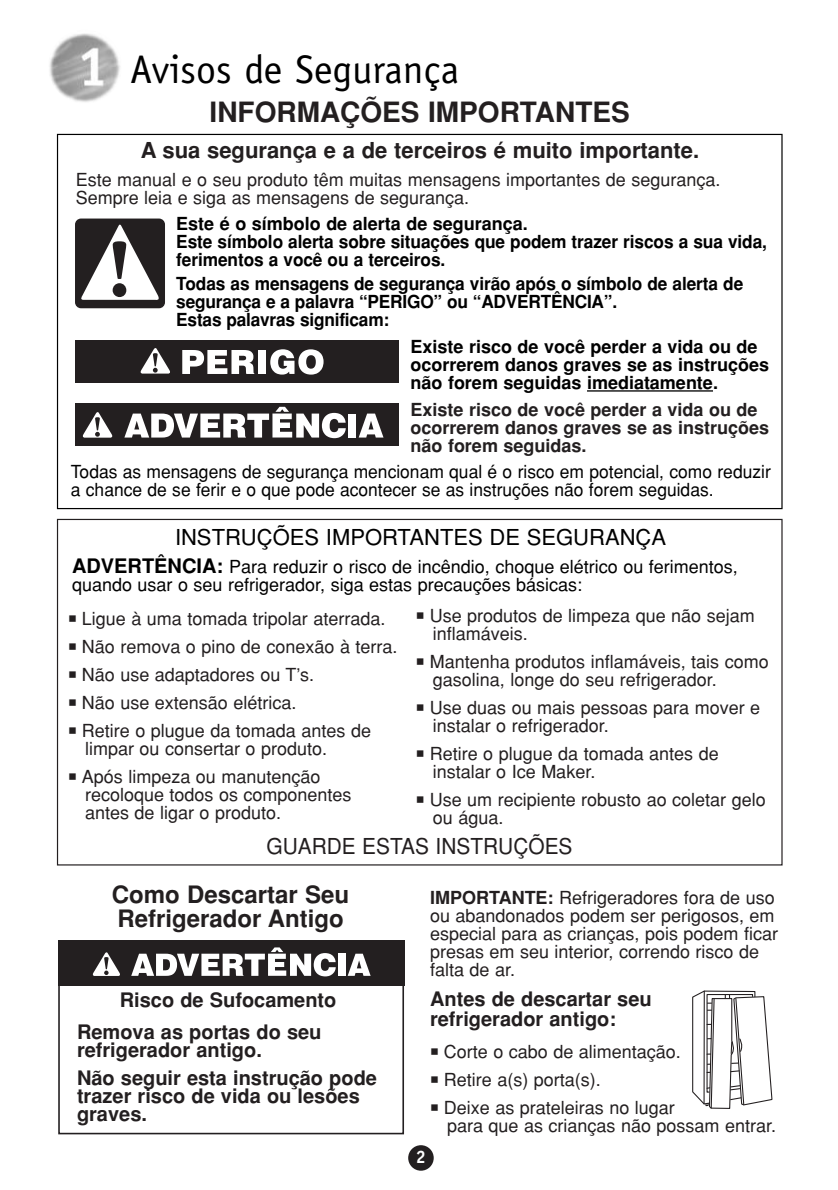
<style>
.page{position:relative;width:838px;height:1190px;background:#fff}
.page>*{position:absolute;margin:0;border:0;box-sizing:border-box;transform-origin:0 0}
.t1{font:40px "Officina Sans";color:#000}
.t2{font:700 28px "Helvetica";color:#231f20}
.t3{font:700 24px/24px "Helvetica";color:#231f20}
.t4{font:700 22px "Helvetica";color:#231f20}
.t5{font:22px "Helvetica";color:#000}
.t6{font:22px "Helvetica";color:#231f20;scale:.95 1}
.t7{font:700 20px/32px "Helvetica";color:#231f20}
.t8{font:18px/18px "Helvetica";color:#231f20}
.t9{font:18px/18px "Helvetica";color:#000}
.t10{font:700 18px/18px "Helvetica";letter-spacing:-.005em;color:#000}
.t11{font:700 18px/18px "Helvetica";letter-spacing:-.005em;color:#000;scale:.96 1}
.t12{font:700 18px/18px "Helvetica";color:#231f20}
.t13{font:700 18px "Officina Sans";color:#fff}
.s1{font-weight:700;font-size:20px}
.s2{font-family:"Carta";font-size:16px}
.s3{font-weight:700}
</style>
<div class="page">
<div style="left:408px;top:1145px;width:26px;height:26px;background:#231f20;border-radius:50%"></div>
<img style="left:48px;top:30px;width:74px;height:74px;border-radius:50%">
<div style="left:75px;top:219px;width:90px;height:89px;background:#231f20;border-radius:6px"></div>
<svg style="left:81px;top:224px;width:78px;height:76px"></svg>
<div style="left:75px;top:403px;width:323px;height:42px;background:#231f20"></div>
<svg style="left:124px;top:407px;width:222px;height:31px"></svg>
<div style="left:348px;top:414px;width:8px;height:24px;background:#fff"></div>
<svg style="left:359px;top:414px;width:25px;height:24px"></svg>
<svg style="left:82px;top:412px;width:31px;height:26px"></svg>
<hr style="left:587px;top:390px;width:126px;height:2px;background:#000">
<div style="left:75px;top:340px;width:323px;height:43px;background:#231f20"></div>
<svg style="left:182px;top:350px;width:72px;height:24px"></svg>
<div style="left:258px;top:350px;width:8px;height:24px;background:#fff"></div>
<svg style="left:270px;top:349px;width:54px;height:26px"></svg>
<svg style="left:140px;top:348px;width:30px;height:26px"></svg>
<div style="left:58px;top:947px;width:346px;height:187px;border:2px solid #231f20"></div>
<div style="left:58px;top:940px;width:346px;height:46px;background:#231f20"></div>
<svg style="left:131px;top:947px;width:205px;height:29px"></svg>
<div style="left:338px;top:954px;width:7px;height:22px;background:#fff"></div>
<svg style="left:348px;top:954px;width:23px;height:22px"></svg>
<svg style="left:92px;top:952px;width:28px;height:24px"></svg>
<svg style="left:692px;top:991px;width:81px;height:118px"></svg>
<h1 class="t1" style="left:130px;top:54px;width:331px">Avisos de Segurança</h1>
<h2 class="t2" style="left:210px;top:102px;width:422px">INFORMAÇÕES IMPORTANTES</h2>
<p class="t4" style="left:141px;top:142px;width:560px">A sua segurança e a de terceiros é muito importante.</p>
<p class="t8" style="left:76px;top:172px;width:646px">Este manual e o seu produto têm muitas mensagens importantes de segurança.<br>Sempre leia e siga as mensagens de segurança.</p>
<p class="t10" style="left:176px;top:217px;width:592px">Este é o símbolo de alerta de segurança.<br>Este símbolo alerta sobre situações que podem trazer riscos a sua vida, ferimentos a você ou a terceiros.</p>
<p class="t11" style="left:176px;top:277px;width:592px">Todas as mensagens de segurança virão após o símbolo de alerta de segurança e a palavra “PERIGO” ou “ADVERTÊNCIA”.<br>Estas palavras significam:</p>
<p class="t10" style="left:411px;top:339px;width:360px">Existe risco de você perder a vida ou de ocorrerem danos graves se as instruções não forem seguidas imediatamente.</p>
<p class="t12" style="left:411px;top:402px;width:360px">Existe risco de você perder a vida ou de ocorrerem danos graves se as instruções não forem seguidas.</p>
<p class="t9" style="left:71px;top:465px;width:701px">Todas as mensagens de segurança mencionam qual é o risco em potencial, como reduzir a chance de se ferir e o que pode acontecer se as instruções não forem seguidas.</p>
<p class="t5" style="left:175px;top:530px;width:493px">INSTRUÇÕES IMPORTANTES DE SEGURANÇA</p>
<p class="t9" style="left:72px;top:560px;width:667px"><span class="s1">ADVERTÊNCIA:</span> Para reduzir o risco de incêndio, choque elétrico ou ferimentos, quando usar o seu refrigerador, siga estas precauções básicas:</p>
<p class="t8" style="left:68px;top:611px;width:319px"><span class="s2">-</span> Ligue à uma tomada tripolar aterrada.</p>
<p class="t8" style="left:68px;top:639px;width:331px"><span class="s2">-</span> Não remova o pino de conexão à terra.</p>
<p class="t8" style="left:68px;top:667px;width:248px"><span class="s2">-</span> Não use adaptadores ou T’s.</p>
<p class="t8" style="left:68px;top:695px;width:230px"><span class="s2">-</span> Não use extensão elétrica.</p>
<p class="t8" style="left:85px;top:723px;width:287px;text-indent:-17px"><span class="s2">-</span> Retire o plugue da tomada antes de limpar ou consertar o produto.</p>
<p class="t8" style="left:85px;top:769px;width:268px;text-indent:-17px"><span class="s2">-</span> Após limpeza ou manutenção recoloque todos os componentes antes de ligar o produto.</p>
<p class="t6" style="left:266px;top:839px;width:324px">GUARDE ESTAS INSTRUÇÕES</p>
<p class="t8" style="left:433px;top:609px;width:323px;text-indent:-17px"><span class="s2">-</span> Use produtos de limpeza que não sejam inflamáveis.</p>
<p class="t8" style="left:433px;top:655px;width:337px;text-indent:-17px"><span class="s2">-</span> Mantenha produtos inflamáveis, tais como gasolina, longe do seu refrigerador.</p>
<p class="t8" style="left:433px;top:701px;width:329px;text-indent:-17px"><span class="s2">-</span> Use duas ou mais pessoas para mover e instalar o refrigerador.</p>
<p class="t8" style="left:433px;top:747px;width:287px;text-indent:-17px"><span class="s2">-</span> Retire o plugue da tomada antes de instalar o Ice Maker.</p>
<p class="t8" style="left:433px;top:793px;width:334px;text-indent:-17px"><span class="s2">-</span> Use um recipiente robusto ao coletar gelo ou água.</p>
<h3 class="t3" style="left:112px;top:885px;width:239px">Como Descartar Seu<br>Refrigerador Antigo</h3>
<p class="t7" style="left:77px;top:986px;width:261px;text-indent:43px">Risco de Sufocamento<br>Remova as portas do seu</p>
<p class="t7" style="left:77px;top:1038px;width:302px;line-height:28px">refrigerador antigo.<br>Não seguir esta instrução pode</p>
<p class="t7" style="left:77px;top:1089px;width:284px;line-height:18px">trazer risco de vida ou lesões graves.</p>
<p class="t8" style="left:430px;top:890px;width:350px"><span class="s3">IMPORTANTE:</span> Refrigeradores fora de uso ou abandonados podem ser perigosos, em especial para as crianças, pois podem ficar presas em seu interior, correndo risco de falta de ar.</p>
<p class="t7" style="left:430px;top:990px;width:223px;line-height:20px">Antes de descartar seu refrigerador antigo:</p>
<p class="t8" style="left:430px;top:1044px;width:252px"><span class="s2">-</span> Corte o cabo de alimentação.</p>
<p class="t8" style="left:430px;top:1072px;width:172px"><span class="s2">-</span> Retire a(s) porta(s).</p>
<p class="t8" style="left:447px;top:1100px;width:331px;text-indent:-17px"><span class="s2">-</span> Deixe as prateleiras no lugar<br>para que as crianças não possam entrar.</p>
<p class="t13" style="left:416px;top:1150px;width:12px">2</p>
</div>
